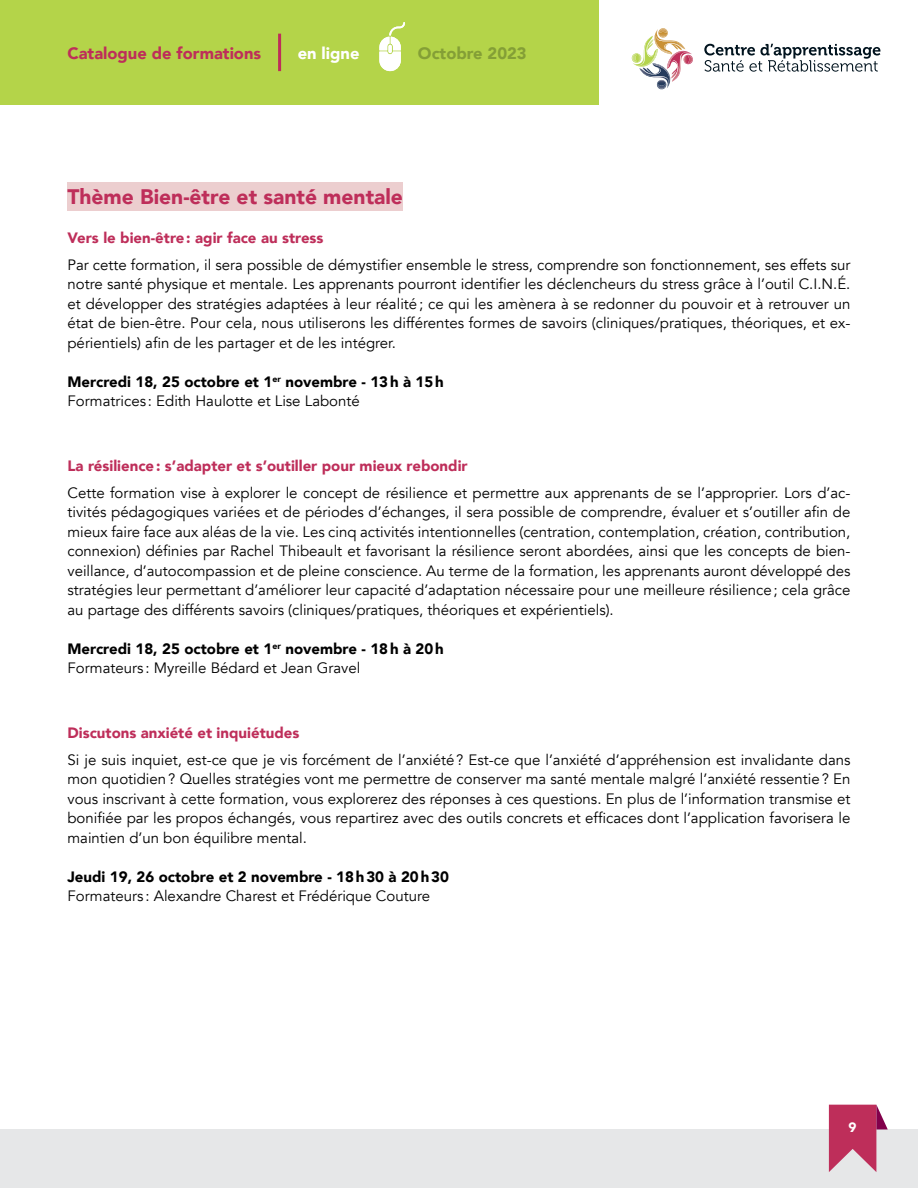
<style>
.page{position:relative;width:918px;height:1188px;background:#fff}
.page>*{position:absolute;margin:0;border:0;box-sizing:border-box;transform-origin:0 0}
.t1{font:900 21px "Avenir";color:#be2e5a}
.t2{font:900 16.5px "Avenir";color:#be2e5a}
.t3{font:900 16.5px "Avenir";color:#849f36}
.t4{font:900 16.5px "Avenir";color:#fff}
.t5{font:15px/19.5px "Avenir";color:#000;text-align:justify}
.t6{font:900 15px/19.5px "Avenir";color:#000}
.t7{font:900 15px "Avenir";color:#be2e5a}
.t8{font:900 13.5px "Avenir";color:#fff}
.s1{font-weight:400}
</style>
<div class="page">
<div style="left:0;top:0;width:598px;height:105px;background:#b4d449"></div>
<svg style="left:632px;top:28px;width:61px;height:62px"></svg>
<svg style="left:704px;top:44px;width:176px;height:28px"></svg>
<svg style="left:379px;top:22px;width:26px;height:50px"></svg>
<hr style="left:278px;top:34px;width:3px;height:37px;background:#be2e5a">
<div style="left:0;top:1129px;width:918px;height:59px;background:#e6e7e8"></div>
<svg style="left:829px;top:1105px;width:59px;height:67px"></svg>
<div style="left:68px;top:183px;width:335px;height:28px;background:#eccecf"></div>
<p class="t2" style="left:68px;top:40px;width:195px">Catalogue de formations</p>
<p class="t4" style="left:298px;top:40px;width:63px">en ligne</p>
<p class="t3" style="left:418px;top:40px;width:110px">Octobre 2023</p>
<h1 class="t1" style="left:68px;top:178px;width:337px">Thème Bien-être et santé mentale</h1>
<p class="t7" style="left:68px;top:225px;width:258px">Vers le bien-être: agir face au stress</p>
<p class="t5" style="left:68px;top:255px;width:784px">Par cette formation, il sera possible de démystifier ensemble le stress, comprendre son fonctionnement, ses effets sur notre santé physique et mentale. Les apprenants pourront identifier les déclencheurs du stress grâce à l’outil C.I.N.É. et développer des stratégies adaptées à leur réalité; ce qui les amènera à se redonner du pouvoir et à retrouver un état de bien-être. Pour cela, nous utiliserons les différentes formes de savoirs (cliniques/pratiques, théoriques, et ex&shy;périentiels) afin de les partager et de les intégrer.</p>
<p class="t6" style="left:67px;top:371px;width:378px">Mercredi 18, 25 octobre et 1<sup>er</sup> novembre - 13h à 15h<br><span class="s1">Formatrices : Edith Haulotte et Lise Labonté</span></p>
<p class="t7" style="left:67px;top:453px;width:402px">La résilience: s’adapter et s’outiller pour mieux rebondir</p>
<p class="t5" style="left:67px;top:483px;width:785px">Cette formation vise à explorer le concept de résilience et permettre aux apprenants de se l’approprier. Lors d’ac&shy;tivités pédagogiques variées et de périodes d’échanges, il sera possible de comprendre, évaluer et s’outiller afin de mieux faire face aux aléas de la vie. Les cinq activités intentionnelles (centration, contemplation, création, contribution, connexion) définies par Rachel Thibeault et favorisant la résilience seront abordées, ainsi que les concepts de bien&shy;veillance, d’autocompassion et de pleine conscience. Au terme de la formation, les apprenants auront développé des stratégies leur permettant d’améliorer leur capacité d’adaptation nécessaire pour une meilleure résilience; cela grâce au partage des différents savoirs (cliniques/pratiques, théoriques et expérientiels).</p>
<p class="t6" style="left:67px;top:638px;width:378px">Mercredi 18, 25 octobre et 1<sup>er</sup> novembre - 18h à 20h<br><span class="s1">Formateurs : Myreille Bédard et Jean Gravel</span></p>
<p class="t7" style="left:67px;top:720px;width:233px">Discutons anxiété et inquiétudes</p>
<p class="t5" style="left:67px;top:750px;width:785px">Si je suis inquiet, est-ce que je vis forcément de l’anxiété? Est-ce que l’anxiété d’appréhension est invalidante dans mon quotidien? Quelles stratégies vont me permettre de conserver ma santé mentale malgré l’anxiété ressentie? En vous inscrivant à cette formation, vous explorerez des réponses à ces questions. En plus de l’information transmise et bonifiée par les propos échangés, vous repartirez avec des outils concrets et efficaces dont l’application favorisera le maintien d’un bon équilibre mental.</p>
<p class="t6" style="left:67px;top:866px;width:383px">Jeudi 19, 26 octobre et 2 novembre - 18h30 à 20h30</p>
<p class="t5" style="left:67px;top:886px;width:364px">Formateurs : Alexandre Charest et Frédérique Couture</p>
<p class="t8" style="left:849px;top:1115px;width:9px">9</p>
</div>
